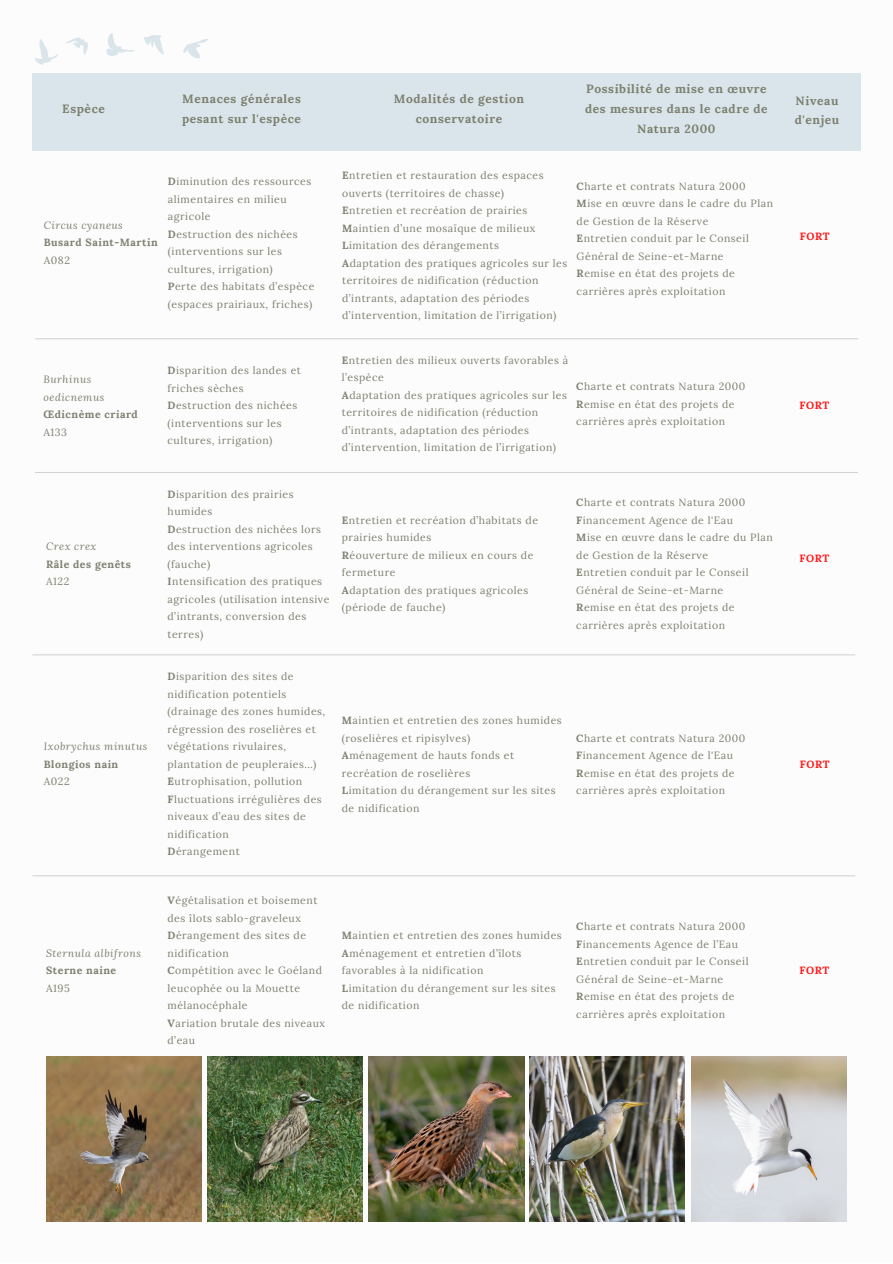
<style>
.page{position:relative;width:893px;height:1264px;background:#fff}
.page>*{position:absolute;margin:0;border:0;box-sizing:border-box;transform-origin:0 0}
.t1{font:700 12px/20px "Lora";letter-spacing:.05em;color:#7d806f}
.t2{font:10.5px/17.5px "Lora";letter-spacing:.05em;color:#7d806f}
.t3{font:italic 10.5px/17.5px "Lora";letter-spacing:.05em;color:#7d806f}
.t4{font:700 10.5px "Lora";letter-spacing:.05em;color:#7d806f}
.t5{font:700 10.5px "Lora";letter-spacing:.05em;color:#ff1616}
.s1{font-weight:700}
</style>
<div class="page">
<img style="left:691px;top:1056px;width:155px;height:165px">
<img style="left:529px;top:1056px;width:155px;height:165px">
<img style="left:369px;top:1056px;width:155px;height:165px">
<img style="left:207px;top:1056px;width:155px;height:165px">
<img style="left:46px;top:1056px;width:155px;height:165px">
<div style="left:32px;top:73px;width:828px;height:77px;background:#dae5eb"></div>
<hr style="left:36px;top:338px;width:821px;height:1px;background:#7d806f">
<hr style="left:35px;top:472px;width:822px;height:1px;background:#7d806f">
<hr style="left:33px;top:654px;width:821px;height:1px;background:#7d806f">
<hr style="left:33px;top:875px;width:821px;height:1px;background:#7d806f">
<svg style="left:106px;top:33px;width:29px;height:23px"></svg>
<svg style="left:66px;top:37px;width:22px;height:18px"></svg>
<svg style="left:35px;top:39px;width:23px;height:25px"></svg>
<svg style="left:183px;top:39px;width:25px;height:20px"></svg>
<svg style="left:144px;top:35px;width:20px;height:19px"></svg>
<p class="t1" style="left:62px;top:98px;width:44px">Espèce</p>
<p class="t1" style="left:182px;top:88px;width:120px">Menaces générales pesant sur l'espèce</p>
<p class="t1" style="left:394px;top:88px;width:132px;text-align:center">Modalités de gestion conservatoire</p>
<p class="t1" style="left:585px;top:78px;width:184px;text-align:center">Possibilité de mise en œuvre des mesures dans le cadre de<br>Natura 2000</p>
<p class="t1" style="left:794px;top:90px;width:46px">Niveau d'enjeu</p>
<p class="t3" style="left:44px;top:216px;width:80px">Circus cyaneus</p>
<p class="t4" style="left:44px;top:236px;width:115px">Busard Saint-Martin</p>
<p class="t2" style="left:44px;top:251px;width:28px">A082</p>
<p class="t2" style="left:168px;top:173px;width:145px"><span class="s1">D</span>iminution des ressources alimentaires en milieu agricole</p>
<p class="t2" style="left:168px;top:225px;width:131px"><span class="s1">D</span>estruction des nichées (interventions sur les cultures, irrigation)</p>
<p class="t2" style="left:168px;top:277px;width:148px"><span class="s1">P</span>erte des habitats d’espèce (espaces prairiaux, friches)</p>
<p class="t3" style="left:43px;top:370px;width:62px">Burhinus oedicnemus</p>
<p class="t4" style="left:43px;top:407px;width:96px">Œdicnème criard</p>
<p class="t2" style="left:43px;top:423px;width:25px">A133</p>
<p class="t2" style="left:167px;top:362px;width:135px"><span class="s1">D</span>isparition des landes et friches sèches</p>
<p class="t2" style="left:167px;top:397px;width:131px"><span class="s1">D</span>estruction des nichées (interventions sur les cultures, irrigation)</p>
<p class="t2" style="left:342px;top:166px;width:203px"><span class="s1">E</span>ntretien et restauration des espaces ouverts (territoires de chasse)</p>
<p class="t2" style="left:342px;top:201px;width:187px"><span class="s1">E</span>ntretien et recréation de prairies</p>
<p class="t2" style="left:342px;top:219px;width:195px"><span class="s1">M</span>aintien d’une mosaïque de milieux</p>
<p class="t2" style="left:342px;top:236px;width:158px"><span class="s1">L</span>imitation des dérangements</p>
<p class="t2" style="left:342px;top:254px;width:227px"><span class="s1">A</span>daptation des pratiques agricoles sur les territoires de nidification (réduction d’intrants, adaptation des périodes d’intervention, limitation de l’irrigation)</p>
<p class="t2" style="left:576px;top:177px;width:171px"><span class="s1">C</span>harte et contrats Natura 2000</p>
<p class="t2" style="left:576px;top:195px;width:198px"><span class="s1">M</span>ise en œuvre dans le cadre du Plan de Gestion de la Réserve</p>
<p class="t2" style="left:576px;top:229px;width:174px"><span class="s1">E</span>ntretien conduit par le Conseil<br>Général de Seine-et-Marne</p>
<p class="t2" style="left:576px;top:264px;width:160px"><span class="s1">R</span>emise en état des projets de carrières après exploitation</p>
<p class="t5" style="left:799px;top:230px;width:31px">FORT</p>
<p class="t2" style="left:342px;top:351px;width:228px"><span class="s1">E</span>ntretien des milieux ouverts favorables à l’espèce</p>
<p class="t2" style="left:342px;top:386px;width:227px"><span class="s1">A</span>daptation des pratiques agricoles sur les territoires de nidification (réduction d’intrants, adaptation des périodes d’intervention, limitation de l’irrigation)</p>
<p class="t2" style="left:576px;top:377px;width:171px"><span class="s1">C</span>harte et contrats Natura 2000</p>
<p class="t2" style="left:576px;top:395px;width:160px"><span class="s1">R</span>emise en état des projets de carrières après exploitation</p>
<p class="t5" style="left:799px;top:399px;width:31px">FORT</p>
<p class="t3" style="left:46px;top:537px;width:52px">Crex crex</p>
<p class="t4" style="left:46px;top:557px;width:86px">Râle des genêts</p>
<p class="t2" style="left:46px;top:572px;width:25px">A122</p>
<p class="t3" style="left:44px;top:737px;width:105px">Ixobrychus minutus</p>
<p class="t4" style="left:44px;top:757px;width:76px">Blongios nain</p>
<p class="t2" style="left:44px;top:772px;width:27px">A022</p>
<p class="t2" style="left:167px;top:485px;width:128px"><span class="s1">D</span>isparition des prairies humides</p>
<p class="t2" style="left:167px;top:520px;width:155px"><span class="s1">D</span>estruction des nichées lors des interventions agricoles (fauche)</p>
<p class="t2" style="left:167px;top:572px;width:163px"><span class="s1">I</span>ntensification des pratiques agricoles (utilisation intensive d’intrants, conversion des terres)</p>
<p class="t2" style="left:167px;top:667px;width:159px"><span class="s1">D</span>isparition des sites de nidification potentiels (drainage des zones humides, régression des roselières et végétations rivulaires, plantation de peupleraies…)<br><span class="s1">E</span>utrophisation, pollution<br><span class="s1">F</span>luctuations irrégulières des niveaux d’eau des sites de nidification</p>
<p class="t2" style="left:167px;top:842px;width:74px"><span class="s1">D</span>érangement</p>
<p class="t2" style="left:342px;top:511px;width:198px"><span class="s1">E</span>ntretien et recréation d’habitats de prairies humides</p>
<p class="t2" style="left:342px;top:546px;width:193px"><span class="s1">R</span>éouverture de milieux en cours de fermeture</p>
<p class="t2" style="left:342px;top:581px;width:188px"><span class="s1">A</span>daptation des pratiques agricoles (période de fauche)</p>
<p class="t2" style="left:342px;top:711px;width:221px"><span class="s1">M</span>aintien et entretien des zones humides (roselières et ripisylves)</p>
<p class="t2" style="left:342px;top:746px;width:174px"><span class="s1">A</span>ménagement de hauts fonds et recréation de roselières</p>
<p class="t2" style="left:342px;top:781px;width:215px"><span class="s1">L</span>imitation du dérangement sur les sites de nidification</p>
<p class="t2" style="left:576px;top:494px;width:171px"><span class="s1">C</span>harte et contrats Natura 2000</p>
<p class="t2" style="left:576px;top:511px;width:158px"><span class="s1">F</span>inancement Agence de l'Eau</p>
<p class="t2" style="left:576px;top:529px;width:198px"><span class="s1">M</span>ise en œuvre dans le cadre du Plan de Gestion de la Réserve</p>
<p class="t2" style="left:576px;top:563px;width:174px"><span class="s1">E</span>ntretien conduit par le Conseil<br>Général de Seine-et-Marne</p>
<p class="t2" style="left:576px;top:598px;width:160px"><span class="s1">R</span>emise en état des projets de carrières après exploitation</p>
<p class="t2" style="left:576px;top:729px;width:171px"><span class="s1">C</span>harte et contrats Natura 2000</p>
<p class="t2" style="left:576px;top:746px;width:158px"><span class="s1">F</span>inancement Agence de l'Eau</p>
<p class="t2" style="left:576px;top:764px;width:160px"><span class="s1">R</span>emise en état des projets de carrières après exploitation</p>
<p class="t5" style="left:799px;top:551px;width:31px">FORT</p>
<p class="t5" style="left:799px;top:757px;width:31px">FORT</p>
<p class="t3" style="left:46px;top:943px;width:96px">Sternula albifrons</p>
<p class="t4" style="left:46px;top:963px;width:72px">Sterne naine</p>
<p class="t2" style="left:46px;top:979px;width:25px">A195</p>
<p class="t2" style="left:167px;top:891px;width:151px"><span class="s1">V</span>égétalisation et boisement des îlots sablo-graveleux<br><span class="s1">D</span>érangement des sites de nidification</p>
<p class="t2" style="left:167px;top:961px;width:156px"><span class="s1">C</span>ompétition avec le Goéland leucophée ou la Mouette mélanocéphale</p>
<p class="t2" style="left:167px;top:1014px;width:159px"><span class="s1">V</span>ariation brutale des niveaux d’eau</p>
<p class="t2" style="left:342px;top:926px;width:221px"><span class="s1">M</span>aintien et entretien des zones humides<br><span class="s1">A</span>ménagement et entretien d’îlots favorables à la nidification</p>
<p class="t2" style="left:342px;top:979px;width:215px"><span class="s1">L</span>imitation du dérangement sur les sites de nidification</p>
<p class="t2" style="left:576px;top:917px;width:174px"><span class="s1">C</span>harte et contrats Natura 2000<br><span class="s1">F</span>inancements Agence de l’Eau<br><span class="s1">E</span>ntretien conduit par le Conseil<br>Général de Seine-et-Marne</p>
<p class="t2" style="left:576px;top:987px;width:160px"><span class="s1">R</span>emise en état des projets de carrières après exploitation</p>
<p class="t5" style="left:799px;top:963px;width:31px">FORT</p>
</div>
